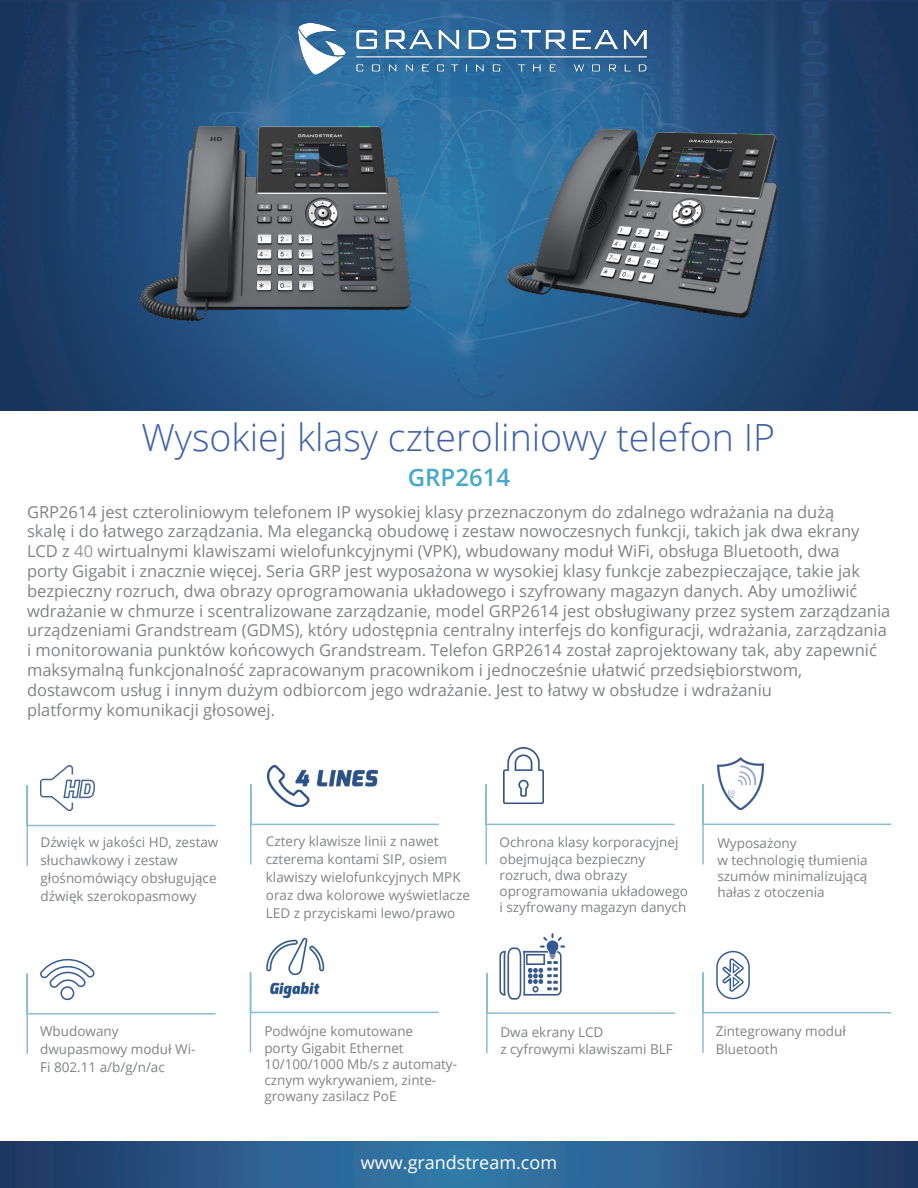
<style>
.page{position:relative;width:918px;height:1188px;background:#fff}
.page>*{position:absolute;margin:0;border:0;box-sizing:border-box;transform-origin:0 0}
.t1{font:300 37.5px "Open Sans";color:#3e60ac}
.t2{font:600 24px "Open Sans";color:#46a8ca}
.t3{font:18px "Open Sans";color:#fff}
.t4{font:16.5px/19.8px "Open Sans";color:#808285}
.t5{font:13.5px/18px "Open Sans";color:#808285}
.s1{color:#97999c}
</style>
<div class="page">
<svg style="left:0;top:1142px;width:918px;height:46px;background:#295988"></svg>
<img style="left:0;top:3px;width:917px;height:408px">
<img style="left:289px;top:23px;width:363px;height:53px">
<img style="left:141px;top:127px;width:269px;height:194px">
<img style="left:508px;top:130px;width:270px;height:187px">
<svg style="left:26px;top:958px;width:190px;height:96px"></svg>
<svg style="left:249px;top:972px;width:190px;height:81px"></svg>
<img style="left:264px;top:937px;width:62px;height:61px">
<svg style="left:486px;top:973px;width:190px;height:81px"></svg>
<img style="left:498px;top:933px;width:69px;height:68px">
<svg style="left:250px;top:784px;width:189px;height:81px"></svg>
<img style="left:267px;top:765px;width:110px;height:42px">
<svg style="left:485px;top:784px;width:190px;height:81px"></svg>
<img style="left:503px;top:747px;width:41px;height:57px">
<svg style="left:702px;top:950px;width:190px;height:103px"></svg>
<svg style="left:702px;top:784px;width:190px;height:81px"></svg>
<img style="left:717px;top:758px;width:47px;height:51px">
<svg style="left:26px;top:784px;width:190px;height:82px"></svg>
<img style="left:40px;top:765px;width:54px;height:45px">
<p class="t1" style="left:141px;top:412px;width:635px">Wysokiej klasy czteroliniowy telefon IP</p>
<p class="t2" style="left:408px;top:461px;width:104px">GRP2614</p>
<p class="t4" style="left:27px;top:501px;width:865px">GRP2614 jest czteroliniowym telefonem IP wysokiej klasy przeznaczonym do zdalnego wdrażania na dużą<br>skalę i do łatwego zarządzania. Ma elegancką obudowę i zestaw nowoczesnych funkcji, takich jak dwa ekrany LCD z <span class="s1">40</span> wirtualnymi klawiszami wielofunkcyjnymi (VPK), wbudowany moduł WiFi, obsługa Bluetooth, dwa<br>porty Gigabit i znacznie więcej. Seria GRP jest wyposażona w wysokiej klasy funkcje zabezpieczające, takie jak bezpieczny rozruch, dwa obrazy oprogramowania układowego i szyfrowany magazyn danych. Aby umożliwić wdrażanie w chmurze i scentralizowane zarządzanie, model GRP2614 jest obsługiwany przez system zarządzania urządzeniami Grandstream (GDMS), który udostępnia centralny interfejs do konfiguracji, wdrażania, zarządzania i monitorowania punktów końcowych Grandstream. Telefon GRP2614 został zaprojektowany tak, aby zapewnić maksymalną funkcjonalność zapracowanym pracownikom i jednocześnie ułatwić przedsiębiorstwom, dostawcom usług i innym dużym odbiorcom jego wdrażanie. Jest to łatwy w obsłudze i wdrażaniu<br>platformy komunikacji głosowej.</p>
<p class="t5" style="left:40px;top:833px;width:179px">Dźwięk w jakości HD, zestaw słuchawkowy i zestaw głośnomówiący obsługujące dźwięk szerokopasmowy</p>
<p class="t5" style="left:266px;top:832px;width:206px">Cztery klawisze linii z nawet czterema kontami SIP, osiem klawiszy wielofunkcyjnych MPK oraz dwa kolorowe wyświetlacze<br>LED z przyciskami lewo/prawo</p>
<p class="t5" style="left:500px;top:834px;width:190px;line-height:16.2px">Ochrona klasy korporacyjnej obejmująca bezpieczny rozruch, dwa obrazy oprogramowania układowego i szyfrowany magazyn danych</p>
<p class="t5" style="left:717px;top:834px;width:81px">Wyposażony</p>
<p class="t5" style="left:717px;top:850px;width:152px">w technologię tłumienia</p>
<p class="t5" style="left:717px;top:867px;width:151px">szumów minimalizującą</p>
<p class="t5" style="left:717px;top:883px;width:109px">hałas z otoczenia</p>
<p class="t5" style="left:40px;top:1022px;width:157px">Wbudowany dwupasmowy moduł Wi-<br>Fi 802.11 a/b/g/n/ac</p>
<p class="t5" style="left:264px;top:1023px;width:194px;line-height:16.2px">Podwójne komutowane<br>porty Gigabit Ethernet<br>10/100/1000 Mb/s z automaty&shy;cznym wykrywaniem, zinte&shy;growany zasilacz PoE</p>
<p class="t5" style="left:500px;top:1024px;width:174px;line-height:16.2px">Dwa ekrany LCD<br>z cyfrowymi klawiszami BLF</p>
<p class="t3" style="left:361px;top:1151px;width:198px">www.grandstream.com</p>
<p class="t5" style="left:716px;top:1022px;width:132px">Zintegrowany moduł<br>Bluetooth</p>
</div>
